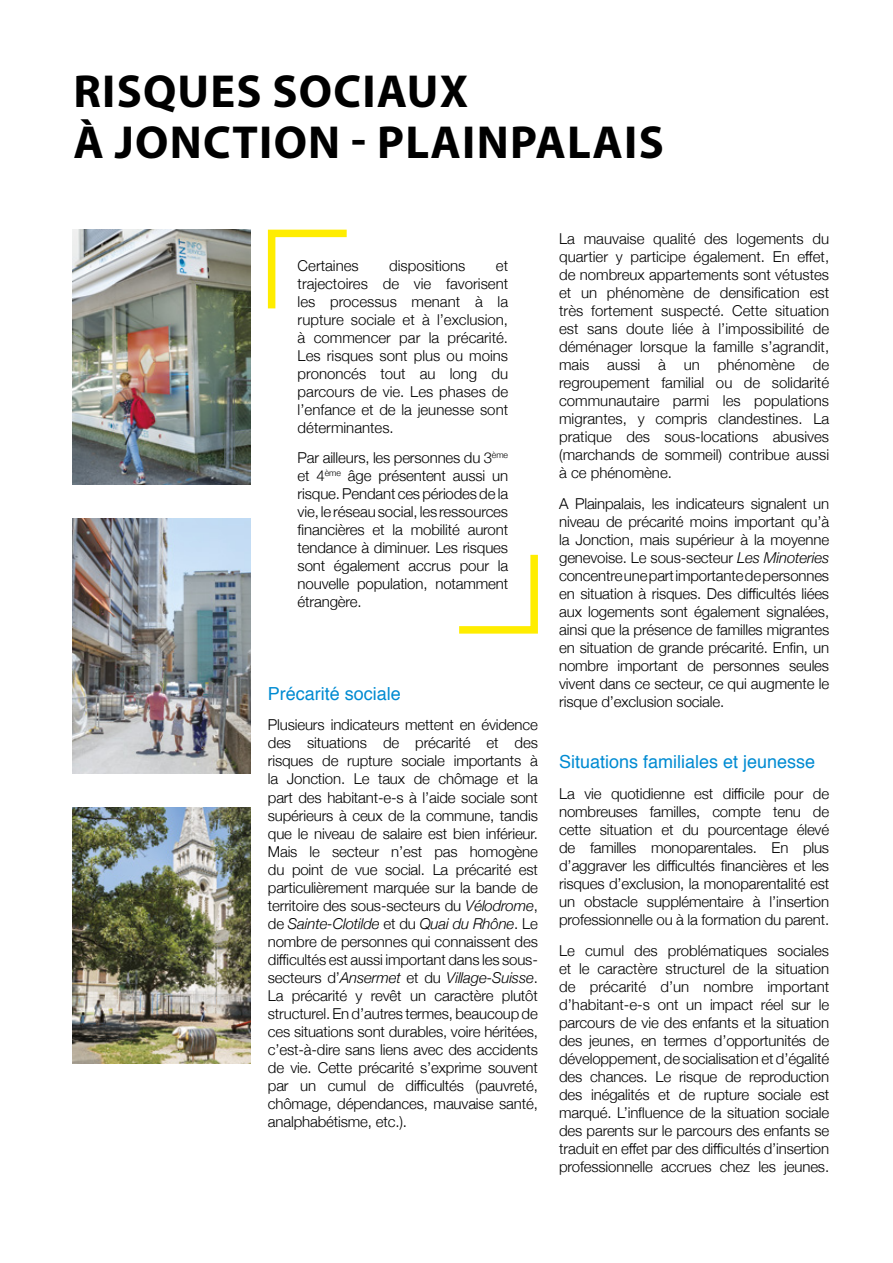
<style>
.page{position:relative;width:893px;height:1263px;background:#fff}
.page>*{position:absolute;margin:0;border:0;box-sizing:border-box;transform-origin:0 0}
.t1{font:700 46.5px/51px "Myriad Pro";letter-spacing:.025em;color:#000}
.t2{font:18px "Helvetica";color:#008bd2}
.t3{font:300 15px/18px "Helvetica Neue";letter-spacing:-.01em;color:#000;text-align:justify}
.s1{font-style:italic}
</style>
<div class="page">
<img style="left:72px;top:230px;width:178px;height:255px">
<img style="left:73px;top:519px;width:178px;height:255px">
<img style="left:72px;top:808px;width:179px;height:255px">
<svg style="left:267px;top:229px;width:80px;height:80px"></svg>
<svg style="left:459px;top:554px;width:79px;height:80px"></svg>
<h1 class="t1" style="left:73px;top:64px;width:592px">RISQUES SOCIAUX<br>À JONCTION - PLAINPALAIS</h1>
<p class="t3" style="left:298px;top:255px;width:63px">Certaines</p>
<p class="t3" style="left:389px;top:255px;width:78px">dispositions</p>
<p class="t3" style="left:298px;top:255px;width:212px;text-indent:198px">et trajectoires de vie favorisent les processus menant à la rupture sociale et à l’exclusion, à commencer par la précarité.<br>Les risques sont plus ou moins prononcés tout au long du parcours de vie. Les phases de l’enfance et de la jeunesse sont déterminantes.</p>
<p class="t3" style="left:298px;top:448px;width:212px">Par ailleurs, les personnes du 3<sup>ème </sup>et 4<sup>ème</sup> âge présentent aussi un risque. Pendant ces périodes de la vie, le réseau social, les ressources financières et la mobilité auront tendance à diminuer. Les risques sont également accrus pour la nouvelle population, notamment étrangère.</p>
<p class="t2" style="left:268px;top:679px;width:135px">Précarité sociale</p>
<p class="t3" style="left:268px;top:715px;width:272px">Plusieurs indicateurs mettent en évidence des situations de précarité et des risques de rupture sociale importants à la Jonction. Le taux de chômage et la part des habitant-e-s à l’aide sociale sont supérieurs à ceux de la commune, tandis que le niveau de salaire est bien inférieur.<br>Mais le secteur n’est pas homogène du point de vue social. La précarité est particulièrement marquée sur la bande de territoire des sous-secteurs du <span class="s1">Vélodrome</span>, de <span class="s1">Sainte-Clotilde</span> et du <span class="s1">Quai du Rhône</span>. Le nombre de personnes qui connaissent des difficultés est aussi important dans les sous&shy;secteurs d’<span class="s1">Ansermet</span> et du <span class="s1">Village-Suisse</span>.<br>La précarité y revêt un caractère plutôt structurel. En d’autres termes, beaucoup de ces situations sont durables, voire héritées, c’est-à-dire sans liens avec des accidents de vie. Cette précarité s’exprime souvent par un cumul de difficultés (pauvreté, chômage, dépendances, mauvaise santé, analphabétisme, etc.).</p>
<p class="t3" style="left:559px;top:229px;width:272px">La mauvaise qualité des logements du quartier y participe également. En effet, de nombreux appartements sont vétustes et un phénomène de densification est très fortement suspecté. Cette situation est sans doute liée à l’impossibilité de déménager lorsque la famille s’agrandit, mais aussi à un phénomène de regroupement familial ou de solidarité communautaire parmi les populations migrantes, y compris clandestines. La pratique des sous-locations abusives (marchands de sommeil) contribue aussi à ce phénomène.</p>
<p class="t3" style="left:559px;top:493px;width:272px">A Plainpalais, les indicateurs signalent un niveau de précarité moins important qu’à la Jonction, mais supérieur à la moyenne genevoise. Le sous-secteur <span class="s1">Les Minoteries </span>concentre une part importante de personnes en situation à risques. Des difficultés liées aux logements sont également signalées, ainsi que la présence de familles migrantes en situation de grande précarité. Enfin, un nombre important de personnes seules vivent dans ce secteur, ce qui augmente le risque d’exclusion sociale.</p>
<p class="t2" style="left:559px;top:748px;width:258px">Situations familiales et jeunesse</p>
<p class="t3" style="left:559px;top:784px;width:272px">La vie quotidienne est difficile pour de nombreuses familles, compte tenu de cette situation et du pourcentage élevé de familles monoparentales. En plus d’aggraver les difficultés financières et les risques d’exclusion, la monoparentalité est un obstacle supplémentaire à l’insertion professionnelle ou à la formation du parent.</p>
<p class="t3" style="left:559px;top:940px;width:272px">Le cumul des problématiques sociales et le caractère structurel de la situation de précarité d’un nombre important d’habitant-e-s ont un impact réel sur le parcours de vie des enfants et la situation des jeunes, en termes d’opportunités de développement, de socialisation et d’égalité des chances. Le risque de reproduction des inégalités et de rupture sociale est marqué. L’influence de la situation sociale des parents sur le parcours des enfants se traduit en effet par des difficultés d’insertion professionnelle accrues chez les jeunes.</p>
</div>
